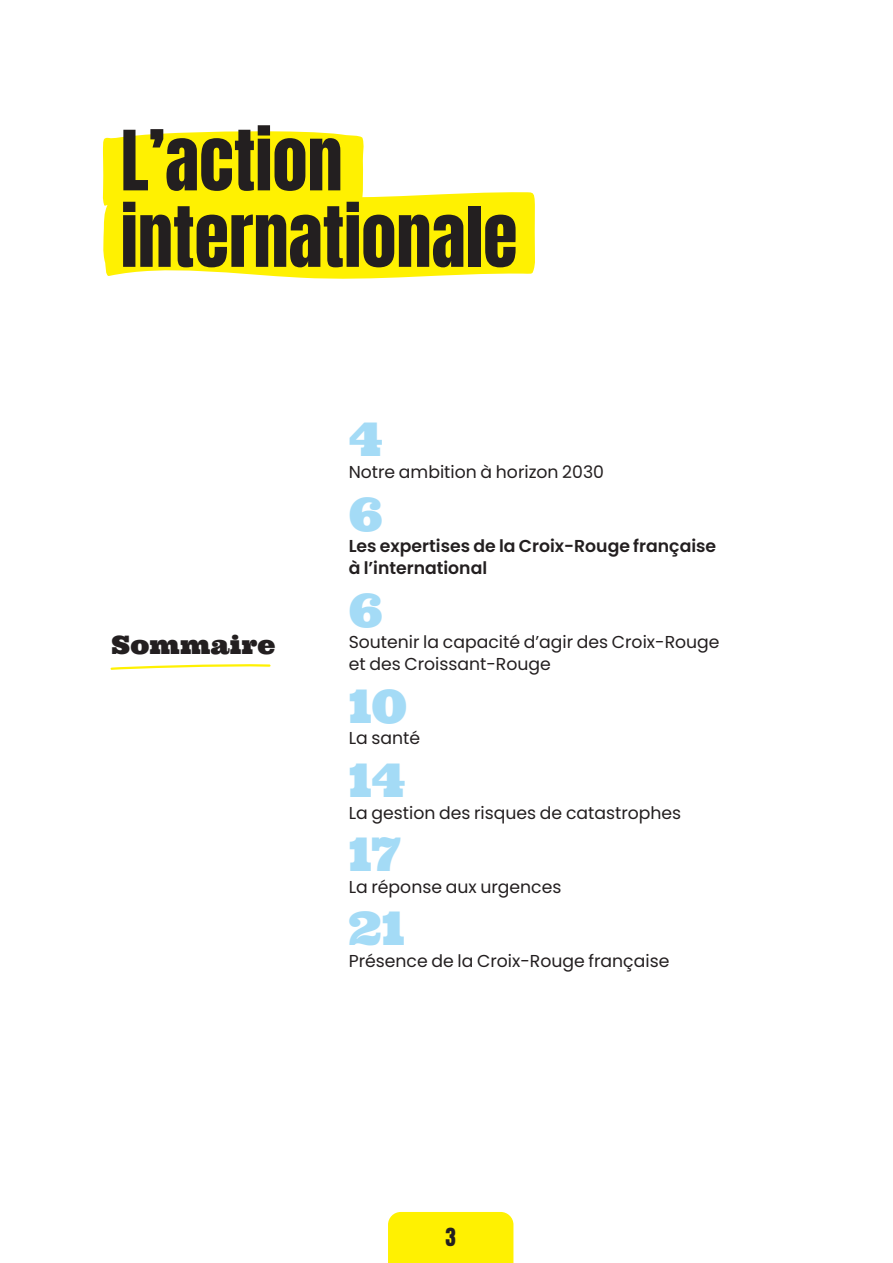
<style>
.page{position:relative;width:893px;height:1263px;background:#fff}
.page>*{position:absolute;margin:0;border:0;box-sizing:border-box;transform-origin:0 0}
.t1{font:70.5px/76.5px "Anton";color:#231f20}
.NUM_SOMMAIRE{font:46.5px "Ultra";color:#a4dbf6}
.SOMMAIRE{font:25.5px "Ultra";color:#231f20}
.t2{font:21px "Anton";color:#231f20}
.SOMMAIRE-2{font:17.25px/21.8px "Poppins";color:#231f20}
.SOMMAIRE-3{font:600 17.25px/21.8px "Poppins";color:#231f20}
</style>
<div class="page">
<svg style="left:110px;top:664px;width:161px;height:6px"></svg>
<svg style="left:102px;top:131px;width:433px;height:148px"></svg>
<div style="left:388px;top:1212px;width:125px;height:51px;background:#fff101"></div>
<p class="t1" style="left:121px;top:128px;width:398px">L’action internationale</p>
<p class="SOMMAIRE" style="left:112px;top:628px;width:165px">Sommaire</p>
<p class="NUM_SOMMAIRE" style="left:349px;top:409px;width:35px">4</p>
<p class="SOMMAIRE-2" style="left:349px;top:461px;width:257px">Notre ambition à horizon 2030</p>
<p class="NUM_SOMMAIRE" style="left:349px;top:484px;width:35px">6</p>
<p class="SOMMAIRE-3" style="left:349px;top:535px;width:369px">Les expertises de la Croix-Rouge française à l’international</p>
<p class="NUM_SOMMAIRE" style="left:349px;top:580px;width:35px">6</p>
<p class="SOMMAIRE-2" style="left:349px;top:631px;width:372px">Soutenir la capacité d’agir des Croix-Rouge et des Croissant-Rouge</p>
<p class="NUM_SOMMAIRE" style="left:349px;top:676px;width:60px">10</p>
<p class="SOMMAIRE-2" style="left:349px;top:727px;width:73px">La santé</p>
<p class="NUM_SOMMAIRE" style="left:349px;top:750px;width:58px">14</p>
<p class="SOMMAIRE-2" style="left:349px;top:802px;width:334px">La gestion des risques de catastrophes</p>
<p class="NUM_SOMMAIRE" style="left:349px;top:824px;width:53px">17</p>
<p class="SOMMAIRE-2" style="left:349px;top:876px;width:214px">La réponse aux urgences</p>
<p class="NUM_SOMMAIRE" style="left:349px;top:898px;width:57px">21</p>
<p class="SOMMAIRE-2" style="left:349px;top:950px;width:322px">Présence de la Croix-Rouge française</p>
<p class="t2" style="left:446px;top:1226px;width:12px">3</p>
</div>
